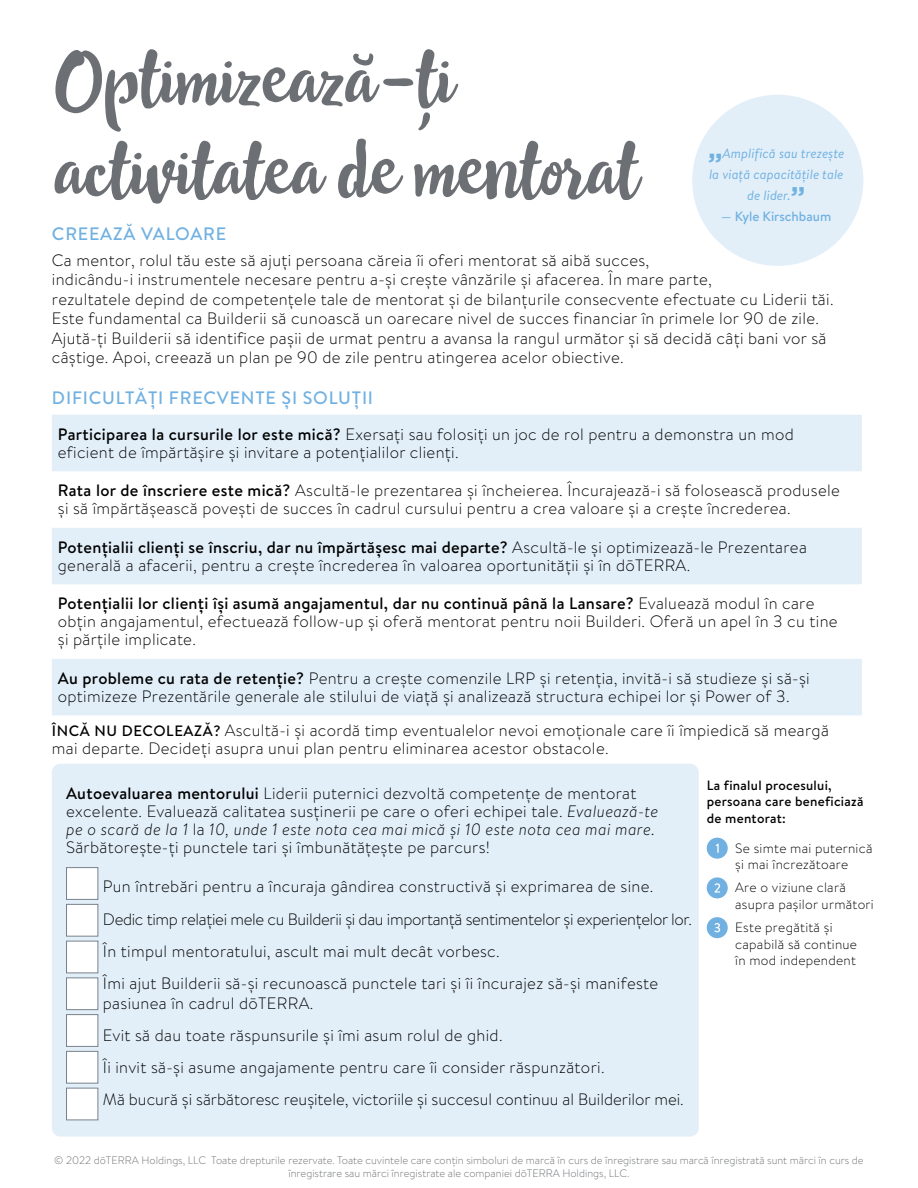
<style>
.page{position:relative;width:918px;height:1188px;background:#fff}
.page>*{position:absolute;margin:0;border:0;box-sizing:border-box;transform-origin:0 0}
.t1{font:90px/91.5px "Bali Beach";color:#6c7074}
.t2{font:500 18px "Brandon Text";letter-spacing:.045em;color:#71b1e1}
.t3{font:300 16.5px/18px "Brandon Text";letter-spacing:.02em;color:#000}
.t4{font:300 13.5px/16.5px "Brandon Text";letter-spacing:.02em;color:#000}
.t5{font:500 13.5px/16.5px "Brandon Text";letter-spacing:.02em;color:#000}
.t6{font:italic 13.5px/21px "Brandon Text";color:#71b1e1;text-align:center}
.t7{font:500 13.5px "Brandon Text";color:#71b1e1}
.t8{font:300 10.8px/13px "Brandon Text";color:#6c7074;text-align:center}
.s1{font-family:"Gotham";font-weight:700;font-style:normal;font-size:27px}
.s2{font-weight:500}
.s3{font-weight:500;font-size:15px}
.s4{font-style:italic}
</style>
<div class="page">
<div style="left:692px;top:95px;width:171px;height:171px;background:#e2eff9;border-radius:50%"></div>
<svg style="left:52px;top:415px;width:810px;height:300px;fill:#e2eff9"></svg>
<div style="left:52px;top:764px;width:647px;height:373px;background:#e2eff9;border-radius:9px"></div>
<div style="left:66px;top:867px;width:32px;height:33px;background:#fff;border:1px solid #79828c"></div>
<div style="left:66px;top:904px;width:32px;height:33px;background:#fff;border:1px solid #79828c"></div>
<div style="left:66px;top:941px;width:32px;height:32px;background:#fff;border:1px solid #79828c"></div>
<div style="left:66px;top:977px;width:32px;height:33px;background:#fff;border:1px solid #79828c"></div>
<div style="left:66px;top:1014px;width:32px;height:33px;background:#fff;border:1px solid #79828c"></div>
<div style="left:66px;top:1051px;width:32px;height:33px;background:#fff;border:1px solid #79828c"></div>
<div style="left:66px;top:1088px;width:32px;height:32px;background:#fff;border:1px solid #79828c"></div>
<div style="left:707px;top:838px;width:21px;height:21px;background:#71b1e1;border-radius:50%"></div>
<svg style="left:716px;top:844px;width:3px;height:9px"></svg>
<div style="left:707px;top:877px;width:21px;height:21px;background:#71b1e1;border-radius:50%"></div>
<svg style="left:714px;top:883px;width:6px;height:10px"></svg>
<div style="left:707px;top:917px;width:21px;height:21px;background:#71b1e1;border-radius:50%"></div>
<svg style="left:714px;top:923px;width:6px;height:9px"></svg>
<h1 class="t1" style="left:54px;top:33px;width:586px">Optimizează-ți activitatea de mentorat</h1>
<p class="t6" style="left:708px;top:143px;width:138px"><span class="s1">„</span>Amplifică sau trezește la viață capacitățile tale de lider.<span class="s1">”</span></p>
<p class="t7" style="left:721px;top:207px;width:112px">— Kyle Kirschbaum</p>
<p class="t2" style="left:52px;top:221px;width:176px">CREEAZĂ VALOARE</p>
<p class="t3" style="left:52px;top:250px;width:783px;line-height:19.5px">Ca mentor, rolul tău este să ajuți persoana căreia îi oferi mentorat să aibă succes,<br>indicându-i instrumentele necesare pentru a-și crește vânzările și afacerea. În mare parte,<br>rezultatele depind de competențele tale de mentorat și de bilanțurile consecvente efectuate cu Liderii tăi.<br>Este fundamental ca Builderii să cunoască un oarecare nivel de succes financiar în primele lor 90 de zile.<br>Ajută-ți Builderii să identifice pașii de urmat pentru a avansa la rangul următor și să decidă câți bani vor să câștige. Apoi, creează un plan pe 90 de zile pentru atingerea acelor obiective.</p>
<p class="t2" style="left:52px;top:385px;width:323px">DIFICULTĂȚI FRECVENTE ȘI SOLUȚII</p>
<p class="t3" style="left:58px;top:424px;width:737px"><span class="s2">Participarea la cursurile lor este mică?</span> Exersați sau folosiți un joc de rol pentru a demonstra un mod eficient de împărtășire și invitare a potențialilor clienți.</p>
<p class="t3" style="left:58px;top:481px;width:784px"><span class="s2">Rata lor de înscriere este mică?</span> Ascultă-le prezentarea și încheierea. Încurajează-i să folosească produsele și să împărtășească povești de succes în cadrul cursului pentru a crea valoare și a crește încrederea.</p>
<p class="t3" style="left:58px;top:538px;width:751px"><span class="s2">Potențialii clienți se înscriu, dar nu împărtășesc mai departe?</span> Ascultă-le și optimizează-le Prezentarea generală a afacerii, pentru a crește încrederea în valoarea oportunității și în dōTERRA.</p>
<p class="t3" style="left:58px;top:594px;width:781px"><span class="s2">Potențialii lor clienți își asumă angajamentul, dar nu continuă până la Lansare?</span> Evaluează modul în care obțin angajamentul, efectuează follow-up și oferă mentorat pentru noii Builderi. Oferă un apel în 3 cu tine și părțile implicate.</p>
<p class="t3" style="left:58px;top:669px;width:753px"><span class="s2">Au probleme cu rata de retenție?</span> Pentru a crește comenzile LRP și retenția, invită-i să studieze și să-și optimizeze Prezentările generale ale stilului de viață și analizează structura echipei lor și Power of 3.</p>
<p class="t3" style="left:52px;top:720px;width:779px"><span class="s3">ÎNCĂ NU DECOLEAZĂ?</span> Ascultă-i și acordă timp eventualelor nevoi emoționale care îi împiedică să meargă mai departe. Decideți asupra unui plan pentru eliminarea acestor obstacole.</p>
<p class="t3" style="left:66px;top:784px;width:594px"><span class="s2">Autoevaluarea mentorului</span> Liderii puternici dezvoltă competențe de mentorat excelente. Evaluează calitatea susținerii pe care o oferi echipei tale. <span class="s4">Evaluează-te pe o scară de la 1</span> la <span class="s4">10, unde 1 este nota cea mai mică și 10 este nota cea mai mare.<br></span>Sărbătorește-ți punctele tari și îmbunătățește pe parcurs!</p>
<p class="t3" style="left:103px;top:870px;width:591px;line-height:32.2px">Pun întrebări pentru a încuraja gândirea constructivă și exprimarea de sine.<br>Dedic timp relației mele cu Builderii și dau importanță sentimentelor și experiențelor lor.<br>În timpul mentoratului, ascult mai mult decât vorbesc.<br>Îmi ajut Builderii să-și recunoască punctele tari și îi încurajez să-și manifeste</p>
<p class="t3" style="left:103px;top:986px;width:582px;line-height:32.2px">pasiunea în cadrul dōTERRA.<br>Evit să dau toate răspunsurile și îmi asum rolul de ghid.<br>Îi invit să-și asume angajamente pentru care îi consider răspunzători.<br>Mă bucură și sărbătoresc reușitele, victoriile și succesul continuu al Builderilor mei.</p>
<p class="t5" style="left:707px;top:776px;width:158px">La finalul procesului, persoana care beneficiază de mentorat:</p>
<p class="t4" style="left:735px;top:839px;width:139px">Se simte mai puternică și mai încrezătoare</p>
<p class="t4" style="left:735px;top:879px;width:140px">Are o viziune clară asupra pașilor următori</p>
<p class="t4" style="left:735px;top:919px;width:123px">Este pregătită și capabilă să continue în mod independent</p>
<p class="t8" style="left:54px;top:1153px;width:811px">© 2022 dōTERRA Holdings, LLC Toate drepturile rezervate. Toate cuvintele care conțin simboluri de marcă în curs de înregistrare sau marcă înregistrată sunt mărci în curs de înregistrare sau mărci înregistrate ale companiei dōTERRA Holdings, LLC.</p>
</div>
